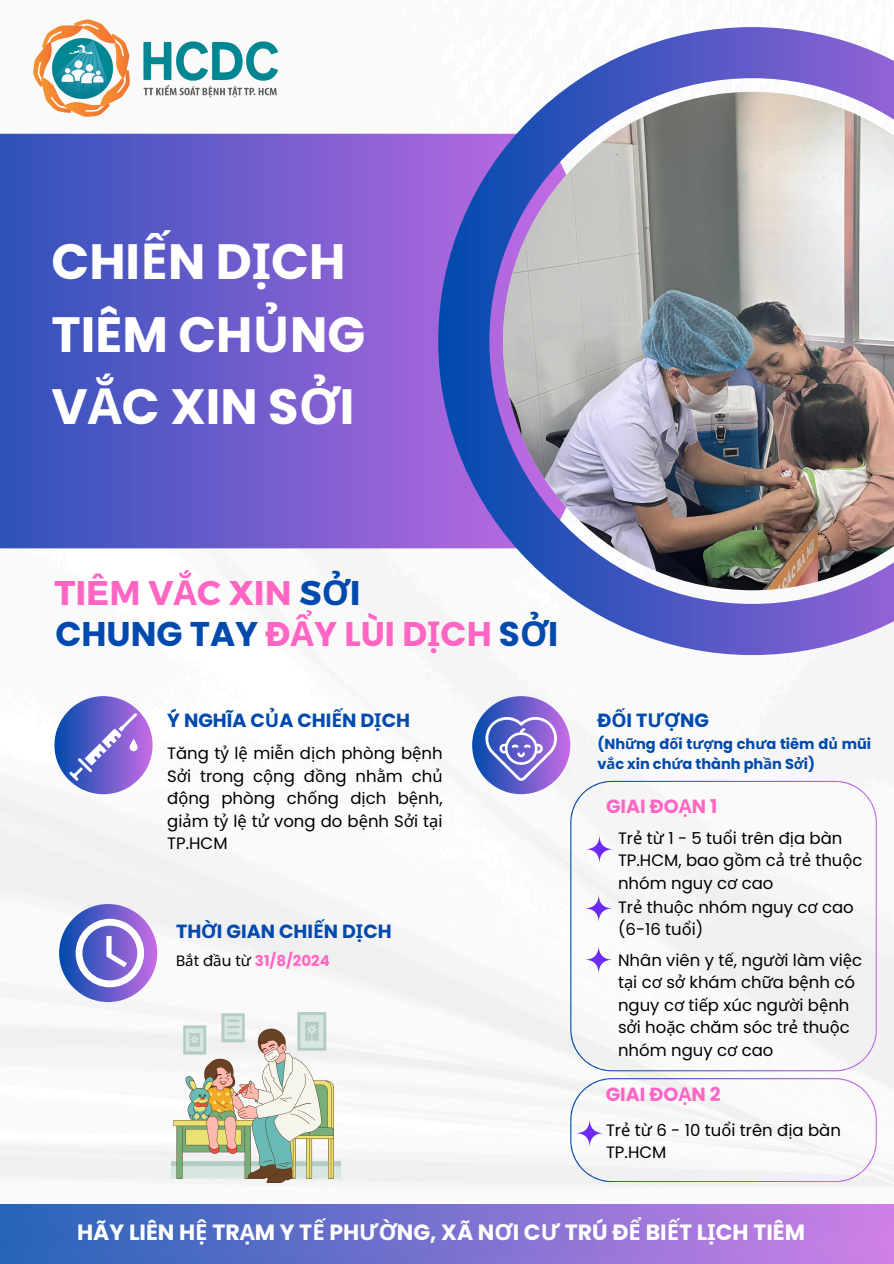
<style>
.page{position:relative;width:894px;height:1264px;background:#fff}
.page>*{position:absolute;margin:0;border:0;box-sizing:border-box;transform-origin:0 0}
.t1{font:700 49.65px "Poppins";color:#fff}
.t2{font:700 34.2px "Poppins";color:#004aad}
.t3{font:700 34.2px "Montserrat";color:#ff66c4}
.t4{font:700 22.05px "Poppins";color:#fff}
.t5{font:700 19.05px "Poppins";color:#004aad}
.t6{font:700 19.05px "Poppins";color:#ff66c4}
.t7{font:16.5px/22.5px "Poppins";color:#000}
.t8{font:700 15px "Poppins";color:#ff66c4}
.t9{font:700 14.55px/20.2px "Poppins";color:#004aad}
.s1{font-family:"Noto Sans"}
.s2{color:#004aad}
.s3{font-family:"Noto Sans";color:#004aad}
.s4{color:#ff66c4}
.s5{font-family:"Noto Sans";color:#ff66c4}
.s6{font-weight:400;color:#000}
.s7{font-family:"Noto Sans";font-weight:400;color:#000}
</style>
<div class="page">
<img style="left:0;top:133px;width:893px;height:1054px">
<svg style="left:0;top:134px;width:438px;height:414px;background:#675bc9"></svg>
<img style="left:438px;top:27px;width:455px;height:628px">
<div style="left:54px;top:696px;width:98px;height:98px;background:linear-gradient(to right,#0a52b0,#c169e3);border-radius:50%"></div>
<svg style="left:472px;top:696px;width:98px;height:98px;background:#675dca"></svg>
<div style="left:0;top:1204px;width:893px;height:59px;background:linear-gradient(to right,#2664b8,#ce80e7)"></div>
<img style="left:33px;top:19px;width:245px;height:98px">
<svg style="left:485px;top:717px;width:71px;height:63px"></svg>
<svg style="left:69px;top:713px;width:68px;height:67px;background:#746ece"></svg>
<svg style="left:129px;top:738px;width:9px;height:13px"></svg>
<svg style="left:59px;top:904px;width:98px;height:98px;background:#5f5cc7"></svg>
<svg style="left:76px;top:918px;width:68px;height:69px"></svg>
<svg style="left:570px;top:1078px;width:306px;height:103px"></svg>
<svg style="left:575px;top:1118px;width:29px;height:29px"></svg>
<img style="left:171px;top:1012px;width:169px;height:170px">
<div style="left:570px;top:780px;width:306px;height:291px;background:#f5f5f5"></div>
<svg style="left:584px;top:945px;width:29px;height:29px"></svg>
<h2 class="t1" style="left:51px;top:226px;width:295px">CHI<span class="s1">Ế</span>N D<span class="s1">Ị</span>CH</h2>
<h2 class="t1" style="left:51px;top:299px;width:315px">TIÊM CH<span class="s1">Ủ</span>NG</h2>
<p class="t1" style="left:51px;top:372px;width:304px">V<span class="s1">Ắ</span>C XIN S<span class="s1">Ở</span>I</p>
<p class="t3" style="left:54px;top:570px;width:308px">TIÊM V<span class="s1">Ắ</span>C XIN <span class="s2">S</span><span class="s3">Ở</span><span class="s2">I</span></p>
<h4 class="t2" style="left:55px;top:610px;width:504px">CHUNG TAY <span class="s4">Đ</span><span class="s5">Ẩ</span><span class="s4">Y LÙI D</span><span class="s5">Ị</span><span class="s4">CH</span> S<span class="s1">Ở</span>I</h4>
<h4 class="t5" style="left:167px;top:707px;width:244px">Ý NGHĨA C<span class="s1">Ủ</span>A CHI<span class="s1">Ế</span>N D<span class="s1">Ị</span>CH</h4>
<p class="t5" style="left:597px;top:707px;width:113px">Đ<span class="s1">Ố</span>I T<span class="s1">ƯỢ</span>NG</p>
<p class="t9" style="left:597px;top:733px;width:275px">(Nh<span class="s1">ữ</span>ng đ<span class="s1">ố</span>i t<span class="s1">ượ</span>ng ch<span class="s1">ư</span>a tiêm đ<span class="s1">ủ</span> mũi v<span class="s1">ắ</span>c xin ch<span class="s1">ứ</span>a thành ph<span class="s1">ầ</span>n S<span class="s1">ở</span>i)</p>
<p class="t7" style="left:167px;top:742px;width:277px;text-align:justify">Tăng t<span class="s1">ỷ</span> l<span class="s1">ệ</span> mi<span class="s1">ễ</span>n d<span class="s1">ị</span>ch phòng b<span class="s1">ệ</span>nh S<span class="s1">ở</span>i trong c<span class="s1">ộ</span>ng đ<span class="s1">ồ</span>ng nh<span class="s1">ằ</span>m ch<span class="s1">ủ </span>đ<span class="s1">ộ</span>ng phòng ch<span class="s1">ố</span>ng d<span class="s1">ị</span>ch b<span class="s1">ệ</span>nh, gi<span class="s1">ả</span>m t<span class="s1">ỷ</span> l<span class="s1">ệ</span> t<span class="s1">ử</span> vong do b<span class="s1">ệ</span>nh S<span class="s1">ở</span>i t<span class="s1">ạ</span>i TP.HCM</p>
<p class="t6" style="left:606px;top:793px;width:113px">GIAI ĐO<span class="s1">Ạ</span>N 1</p>
<h5 class="t7" style="left:618px;top:826px;width:246px">Tr<span class="s1">ẻ</span> t<span class="s1">ừ</span> 1 - 5 tu<span class="s1">ổ</span>i trên đ<span class="s1">ị</span>a bàn<br>TP.HCM, bao g<span class="s1">ồ</span>m c<span class="s1">ả</span> tr<span class="s1">ẻ</span> thu<span class="s1">ộ</span>c nhóm nguy c<span class="s1">ơ</span> cao</h5>
<h1 class="t5" style="left:176px;top:917px;width:217px">TH<span class="s1">Ờ</span>I GIAN CHI<span class="s1">Ế</span>N D<span class="s1">Ị</span>CH</h1>
<h1 class="t8" style="left:176px;top:949px;width:155px"><span class="s6">B</span><span class="s7">ắ</span><span class="s6">t đ</span><span class="s7">ầ</span><span class="s6">u t</span><span class="s7">ừ</span> 31/8/2024</h1>
<h5 class="t7" style="left:618px;top:895px;width:237px">Tr<span class="s1">ẻ</span> thu<span class="s1">ộ</span>c nhóm nguy c<span class="s1">ơ</span> cao (6-16 tu<span class="s1">ổ</span>i)</h5>
<h5 class="t7" style="left:618px;top:948px;width:246px">Nhân viên y t<span class="s1">ế</span>, ng<span class="s1">ườ</span>i làm vi<span class="s1">ệ</span>c t<span class="s1">ạ</span>i c<span class="s1">ơ</span> s<span class="s1">ở</span> khám ch<span class="s1">ữ</span>a b<span class="s1">ệ</span>nh có nguy c<span class="s1">ơ</span> ti<span class="s1">ế</span>p xúc ng<span class="s1">ườ</span>i b<span class="s1">ệ</span>nh s<span class="s1">ở</span>i ho<span class="s1">ặ</span>c chăm sóc tr<span class="s1">ẻ</span> thu<span class="s1">ộ</span>c nhóm nguy c<span class="s1">ơ</span> cao</h5>
<p class="t6" style="left:605px;top:1080px;width:116px">GIAI ĐO<span class="s1">Ạ</span>N 2</p>
<h4 class="t7" style="left:606px;top:1118px;width:236px">Tr<span class="s1">ẻ</span> t<span class="s1">ừ</span> 6 - 10 tu<span class="s1">ổ</span>i trên đ<span class="s1">ị</span>a bàn<br>TP.HCM</h4>
<p class="t4" style="left:77px;top:1216px;width:729px">HÃY LIÊN H<span class="s1">Ệ</span> TR<span class="s1">Ạ</span>M Y T<span class="s1">Ế</span> PH<span class="s1">ƯỜ</span>NG, XÃ N<span class="s1">Ơ</span>I C<span class="s1">Ư</span> TRÚ Đ<span class="s1">Ể</span> BI<span class="s1">Ế</span>T L<span class="s1">Ị</span>CH TIÊM</p>
</div>
